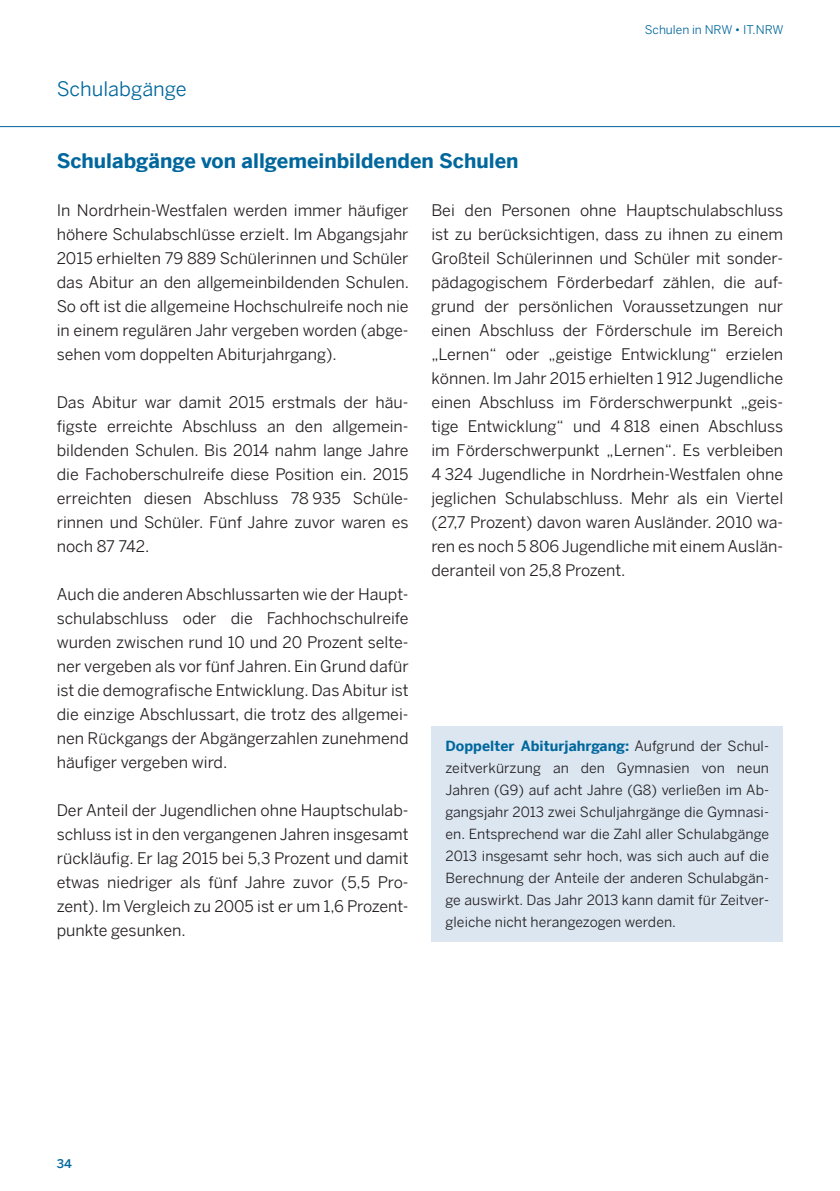
<style>
.page{position:relative;width:840px;height:1191px;background:#fff}
.page>*{position:absolute;margin:0;border:0;box-sizing:border-box;transform-origin:0 0}
.Headline{font:700 20px "Benton Sans";color:#00679d}
.Kolumnentitel{font:20px "Benton Sans";color:#00679d}
.Fließtext{font:16px/24px "Benton Sans";color:#231f20;text-align:justify}
.Infokasten_Text{font:14px/22px "Benton Sans";letter-spacing:.005em;color:#231f20;text-align:justify}
.t1{font:12px "Benton Sans";color:#00679d}
.t2{font:500 12px "Benton Sans";color:#00679d}
.s1{font-weight:700;color:#00679d}
</style>
<div class="page">
<hr style="left:0;top:126px;width:839px;height:1px;background:#00679d">
<div style="left:431px;top:726px;width:351px;height:215px;background:#dbe6f1"></div>
<p class="Kolumnentitel" style="left:57px;top:77px;width:131px">Schulabgänge</p>
<p class="t1" style="left:644px;top:23px;width:140px">Schulen in NRW • IT.NRW</p>
<p class="Headline" style="left:57px;top:149px;width:463px">Schulabgänge von allgemeinbildenden Schulen</p>
<p class="Fließtext" style="left:57px;top:198px;width:353px">In Nordrhein-Westfalen werden immer häufiger höhere Schulabschlüsse erzielt. Im Abgangsjahr 2015 erhielten 79 889 Schülerinnen und Schüler das Abitur an den allgemeinbildenden Schulen.<br>So oft ist die allgemeine Hochschulreife noch nie in einem regulären Jahr vergeben worden (abge&shy;sehen vom doppelten Abiturjahrgang).</p>
<p class="Fließtext" style="left:57px;top:390px;width:353px">Das Abitur war damit 2015 erstmals der häu&shy;figste erreichte Abschluss an den allgemein&shy;bildenden Schulen. Bis 2014 nahm lange Jahre die Fachoberschulreife diese Position ein. 2015 erreichten diesen Abschluss 78 935 Schüle&shy;rinnen und Schüler. Fünf Jahre zuvor waren es noch 87 742.</p>
<p class="Fließtext" style="left:57px;top:582px;width:353px">Auch die anderen Abschlussarten wie der Haupt&shy;schulabschluss oder die Fachhochschulreife wurden zwischen rund 10 und 20 Prozent selte&shy;ner vergeben als vor fünf Jahren. Ein Grund dafür ist die demografische Entwicklung. Das Abitur ist die einzige Abschlussart, die trotz des allgemei&shy;nen Rückgangs der Abgängerzahlen zunehmend häufiger vergeben wird.</p>
<p class="Fließtext" style="left:57px;top:798px;width:353px">Der Anteil der Jugendlichen ohne Hauptschulab&shy;schluss ist in den vergangenen Jahren insgesamt rückläufig. Er lag 2015 bei 5,3 Prozent und damit etwas niedriger als fünf Jahre zuvor (5,5 Pro&shy;zent). Im Vergleich zu 2005 ist er um 1,6 Prozent&shy;punkte gesunken.</p>
<p class="Fließtext" style="left:431px;top:198px;width:353px">Bei den Personen ohne Hauptschulabschluss ist zu berücksichtigen, dass zu ihnen zu einem Großteil Schülerinnen und Schüler mit sonder&shy;pädagogischem Förderbedarf zählen, die auf&shy;grund der persönlichen Voraussetzungen nur einen Abschluss der Förderschule im Bereich „Lernen“ oder „geistige Entwicklung“ erzielen können. Im Jahr 2015 erhielten 1 912 Jugendliche einen Abschluss im Förderschwerpunkt „geis&shy;tige Entwicklung“ und 4 818 einen Abschluss im Förderschwerpunkt „Lernen“. Es verbleiben 4 324 Jugendliche in Nordrhein-Westfalen ohne jeglichen Schulabschluss. Mehr als ein Viertel (27,7 Prozent) davon waren Ausländer. 2010 wa&shy;ren es noch 5 806 Jugendliche mit einem Auslän&shy;deranteil von 25,8 Prozent.</p>
<p class="Infokasten_Text" style="left:445px;top:735px;width:325px"><span class="s1">Doppelter Abiturjahrgang:</span> Aufgrund der Schul&shy;zeitverkürzung an den Gymnasien von neun Jahren (G9) auf acht Jahre (G8) verließen im Ab&shy;gangsjahr 2013 zwei Schuljahrgänge die Gymnasi&shy;en. Entsprechend war die Zahl aller Schulabgänge 2013 insgesamt sehr hoch, was sich auch auf die Berechnung der Anteile der anderen Schulabgän&shy;ge auswirkt. Das Jahr 2013 kann damit für Zeitver&shy;gleiche nicht herangezogen werden.</p>
<p class="t2" style="left:57px;top:1156px;width:17px">34</p>
</div>
